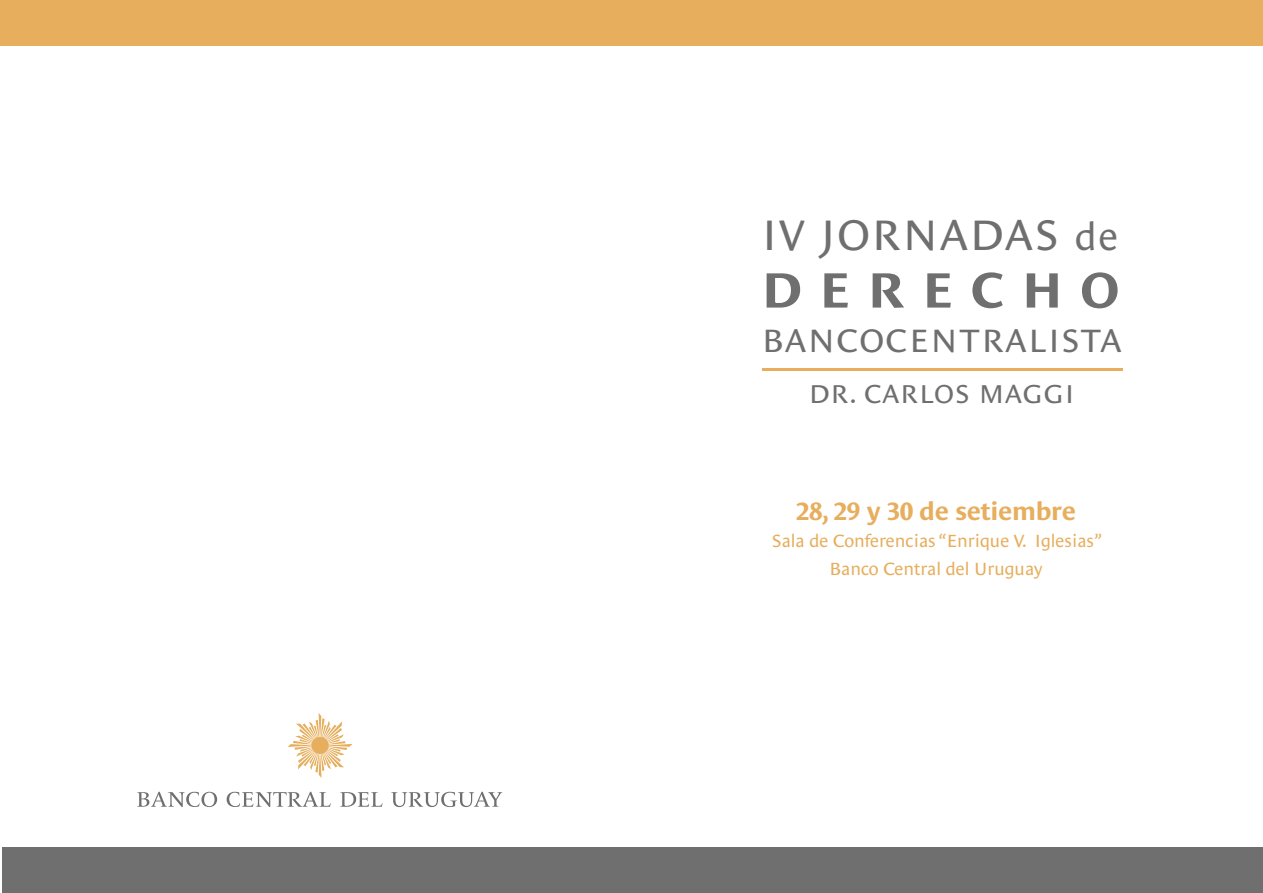
<style>
.page{position:relative;width:1263px;height:893px;background:#fff}
.page>*{position:absolute;margin:0;border:0;box-sizing:border-box;transform-origin:0 0}
.t1{font:700 50.7px "Le Monde Sans Std";letter-spacing:.36em;color:#706f6f}
.t2{font:43.5px "Le Monde Sans Std";letter-spacing:.05em;color:#706f6f}
.t3{font:33px "Le Monde Sans Std";letter-spacing:.06em;color:#706f6f}
.t4{font:26.4px "Le Monde Sans Std";letter-spacing:.05em;color:#706f6f}
.t5{font:700 25.5px "Le Monde Sans Std";color:#e6ae5d}
.t6{font:18px/27.6px "Le Monde Sans Std";color:#e6ae5d;text-align:center}
.s1{font-size:39px}
</style>
<div class="page">
<hr style="left:762px;top:368px;width:360px;height:2px;background:#e6ae5d">
<svg style="left:137px;top:792px;width:80px;height:15px"></svg>
<svg style="left:227px;top:792px;width:104px;height:15px"></svg>
<svg style="left:340px;top:792px;width:43px;height:15px"></svg>
<svg style="left:391px;top:792px;width:111px;height:15px"></svg>
<svg style="left:287px;top:713px;width:66px;height:65px"></svg>
<div style="left:0;top:0;width:1263px;height:45px;background:#e6ae5d"></div>
<div style="left:2px;top:848px;width:1261px;height:45px;background:#706f6f"></div>
<h2 class="t2" style="left:762px;top:211px;width:358px">IV JORNADAS <span class="s1">de</span></h2>
<h1 class="t1" style="left:762px;top:262px;width:358px">DERECHO</h1>
<h3 class="t3" style="left:762px;top:322px;width:361px">BANCOCENTRALISTA</h3>
<h3 class="t4" style="left:809px;top:379px;width:266px">DR. CARLOS MAGGI</h3>
<h3 class="t5" style="left:796px;top:497px;width:281px">28, 29 y 30 de setiembre</h3>
<p class="t6" style="left:772px;top:527px;width:332px">Sala de Conferencias “Enrique V. Iglesias”<br>Banco Central del Uruguay</p>
</div>
